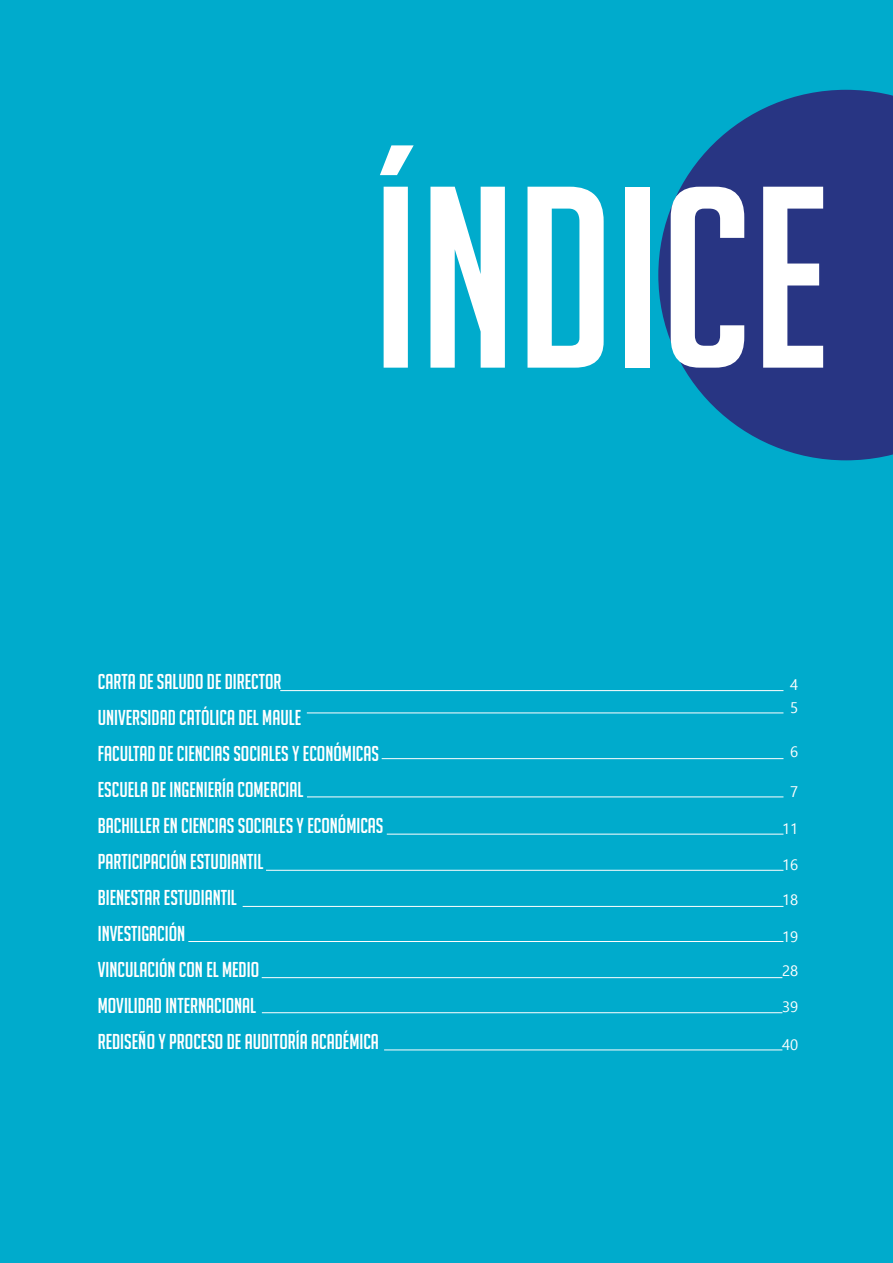
<style>
.page{position:relative;width:893px;height:1263px;background:#00abcc}
.page>*{position:absolute;margin:0;border:0;box-sizing:border-box;transform-origin:0 0}
.t1{font:252px "Big Noodle Titling";color:#fff}
.t2{font:21px/36px "Big Noodle Titling";color:#fff}
.t3{font:15px/22.4px "Ebrima";color:#fff}
</style>
<div class="page">
<svg style="left:658px;top:90px;width:235px;height:370px;fill:#283583"></svg>
<hr style="left:280px;top:690px;width:503px;height:1px;background:#fff">
<hr style="left:307px;top:713px;width:476px;height:1px;background:#fff">
<hr style="left:382px;top:758px;width:401px;height:1px;background:#fff">
<hr style="left:307px;top:797px;width:476px;height:1px;background:#fff">
<hr style="left:387px;top:834px;width:396px;height:1px;background:#fff">
<hr style="left:243px;top:906px;width:540px;height:1px;background:#fff">
<hr style="left:266px;top:870px;width:517px;height:1px;background:#fff">
<hr style="left:188px;top:941px;width:595px;height:1px;background:#fff">
<hr style="left:262px;top:977px;width:520px;height:1px;background:#fff">
<hr style="left:262px;top:1012px;width:520px;height:1px;background:#fff">
<hr style="left:384px;top:1050px;width:398px;height:1px;background:#fff">
<h1 class="t1" style="left:372px;top:142px;width:458px">íNDICE</h1>
<p class="t2" style="left:98px;top:664px;width:287px">CARTA DE SALUDO DE DIRECTOR<br>UNIVERSIDAD CATÓLICA DEL MAULE<br>FACULTAD DE CIENCIAS SOCIALES Y ECONÓMICAS<br>ESCUELA DE INGENIERÍA COMERCIAL<br>BACHILLER EN CIENCIAS SOCIALES Y ECONÓMICAS<br>PARTICIPACIÓN ESTUDIANTIL<br>BIENESTAR ESTUDIANTIL<br>INVESTIGACIÓN<br>VINCULACIÓN CON EL MEDIO<br>MOVILIDAD INTERNACIONAL<br>REDISEÑO Y PROCESO DE AUDITORÍA ACADÉMICA</p>
<p class="t3" style="left:790px;top:673px;width:10px">4<br>5</p>
<p class="t3" style="left:790px;top:740px;width:10px">6</p>
<p class="t3" style="left:790px;top:779px;width:10px">7</p>
<p class="t3" style="left:782px;top:817px;width:18px">11</p>
<p class="t3" style="left:782px;top:853px;width:18px">16</p>
<p class="t3" style="left:782px;top:888px;width:18px">18</p>
<p class="t3" style="left:782px;top:925px;width:18px">19</p>
<p class="t3" style="left:782px;top:959px;width:18px">28</p>
<p class="t3" style="left:782px;top:995px;width:18px">39</p>
<p class="t3" style="left:782px;top:1032px;width:18px">40</p>
</div>
